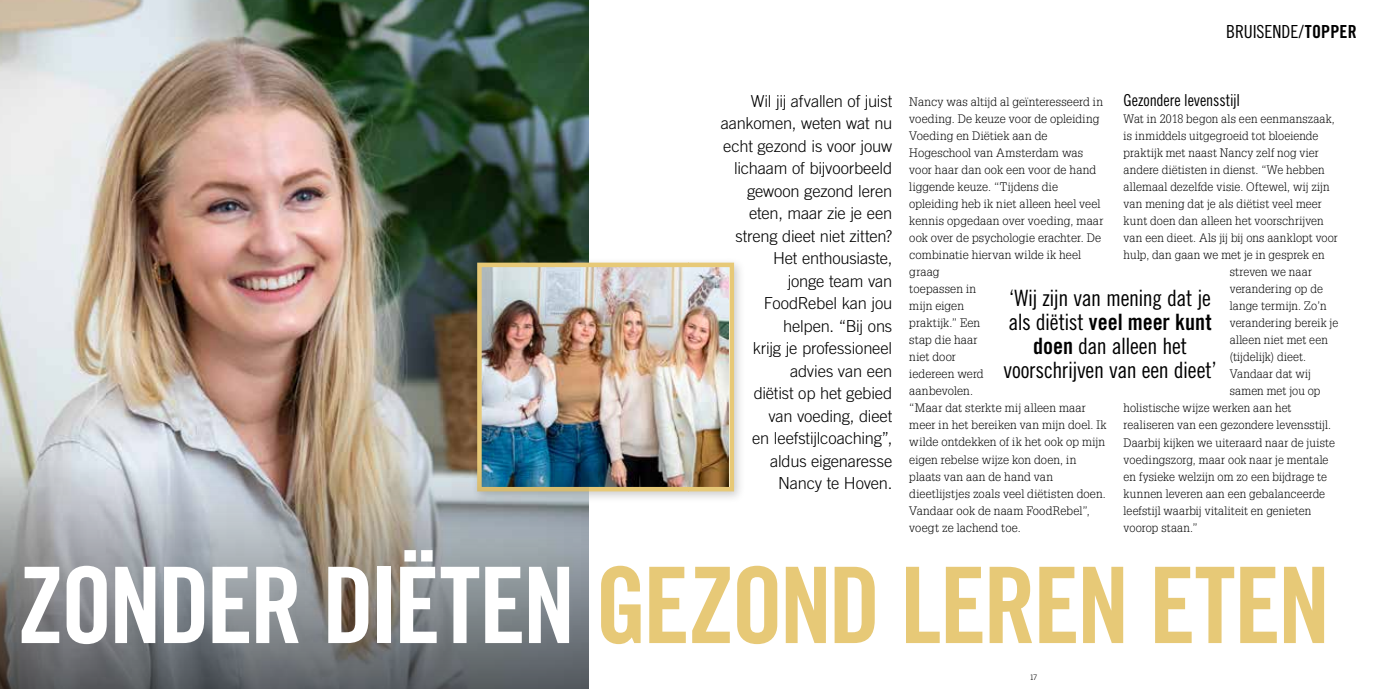
<style>
.page{position:relative;width:1378px;height:689px;background:#fff}
.page>*{position:absolute;margin:0;border:0;box-sizing:border-box;transform-origin:0 0}
.t1{font:105.6px "Trade Gothic LT Std Bd Cn 20";letter-spacing:-.03em;color:#e7c977}
.t2{font:22.5px/23.7px "Trade Gothic LT Std Cn 18";letter-spacing:-.015em;color:#000;text-align:center}
.t3{font:22.5px "Trade Gothic LT Std Bd Cn 20";color:#000}
.t4{font:18px "Trade Gothic LT Std Cn 18";letter-spacing:-.005em;color:#000}
.t5{font:300 16.5px/22.5px "Trade Gothic LT Std";letter-spacing:-.01em;color:#000;text-align:right}
.t6{font:16.5px "Trade Gothic LT Std Cn 18";letter-spacing:-.005em;color:#000}
.t7{font:300 12px/17px "Glypha LT Std";letter-spacing:.01em;color:#000}
.t8{font:300 7.5px "Trade Gothic LT Std";color:#000}
.s1{font-family:"Trade Gothic LT Std Bd Cn 20"}
.s2{font-family:"Trade Gothic LT Std Cn 18"}
.s3{color:#fff}
</style>
<div class="page">
<img style="left:0;top:0;width:588px;height:463px">
<div style="left:471px;top:257px;width:218px;height:246px;background:#000;opacity:.2"></div>
<img style="left:477px;top:263px;width:212px;height:228px">
<svg style="left:0;top:463px;width:588px;height:226px;background:#8b8f91"></svg>
<div style="left:689px;top:257px;width:57px;height:246px;background:#000;opacity:.2"></div>
<img style="left:689px;top:263px;width:45px;height:228px">
<h3 class="t4" style="left:1226px;top:21px;width:132px">BRUISENDE/<span class="s1">TOPPER</span></h3>
<h3 class="t6" style="left:1123px;top:91px;width:118px">Gezondere levensstijl</h3>
<p class="t7" style="left:1123px;top:111px;width:213px">Wat in 2018 begon als een eenmanszaak,</p>
<p class="t7" style="left:1123px;top:128px;width:196px">is inmiddels uitgegroeid tot bloeiende</p>
<p class="t7" style="left:1123px;top:145px;width:197px">praktijk met naast Nancy zelf nog vier</p>
<p class="t7" style="left:1123px;top:162px;width:202px">andere diëtisten in dienst. “We hebben</p>
<p class="t7" style="left:1123px;top:179px;width:207px">allemaal dezelfde visie. Oftewel, wij zijn</p>
<p class="t7" style="left:1123px;top:196px;width:200px">van mening dat je als diëtist veel meer</p>
<p class="t7" style="left:1123px;top:213px;width:202px">kunt doen dan alleen het voorschrijven</p>
<p class="t7" style="left:1123px;top:230px;width:216px">van een dieet. Als jij bij ons aanklopt voor</p>
<p class="t7" style="left:1123px;top:247px;width:202px">hulp, dan gaan we met je in gesprek en</p>
<p class="t7" style="left:1229px;top:264px;width:84px">streven we naar</p>
<p class="t7" style="left:1229px;top:281px;width:95px">verandering op de</p>
<p class="t7" style="left:1229px;top:298px;width:98px">lange termijn. Zo’n</p>
<p class="t7" style="left:1229px;top:315px;width:110px">verandering bereik je</p>
<p class="t7" style="left:1229px;top:332px;width:100px">alleen niet met een</p>
<p class="t7" style="left:1229px;top:349px;width:78px">(tijdelijk) dieet.</p>
<p class="t7" style="left:1229px;top:366px;width:83px">Vandaar dat wij</p>
<p class="t7" style="left:1229px;top:383px;width:92px">samen met jou op</p>
<p class="t7" style="left:1123px;top:400px;width:169px">holistische wijze werken aan het</p>
<p class="t7" style="left:1123px;top:417px;width:209px">realiseren van een gezondere levensstijl.</p>
<p class="t7" style="left:1123px;top:434px;width:213px">Daarbij kijken we uiteraard naar de juiste</p>
<p class="t7" style="left:1123px;top:451px;width:206px">voedingszorg, maar ook naar je mentale</p>
<p class="t7" style="left:1123px;top:468px;width:205px">en fysieke welzijn om zo een bijdrage te</p>
<p class="t7" style="left:1123px;top:485px;width:203px">kunnen leveren aan een gebalanceerde</p>
<p class="t7" style="left:1123px;top:502px;width:189px">leefstijl waarbij vitaliteit en genieten</p>
<p class="t7" style="left:1123px;top:519px;width:75px">voorop staan.”</p>
<p class="t5" style="left:721px;top:89px;width:173px">Wil jij afvallen of juist aankomen, weten wat nu echt gezond is voor jouw lichaam of bijvoorbeeld gewoon gezond leren eten, maar zie je een streng dieet niet zitten?<br>Het enthousiaste,<br>jonge team van<br>FoodRebel kan jou helpen. “Bij ons<br>krijg je professioneel advies van een<br>diëtist op het gebied<br>van voeding, dieet<br>en leefstijlcoaching”, aldus eigenaresse<br>Nancy te Hoven.</p>
<p class="t7" style="left:909px;top:94px;width:199px">Nancy was altijd al geïnteresseerd in voeding. De keuze voor de opleiding<br>Voeding en Diëtiek aan de<br>Hogeschool van Amsterdam was voor haar dan ook een voor de hand liggende keuze. “Tijdens die opleiding heb ik niet alleen heel veel kennis opgedaan over voeding, maar ook over de psychologie erachter. De combinatie hiervan wilde ik heel graag<br>toepassen in<br>mijn eigen<br>praktijk.” Een<br>stap die haar<br>niet door<br>iedereen werd<br>aanbevolen.<br>“Maar dat sterkte mij alleen maar meer in het bereiken van mijn doel. Ik wilde ontdekken of ik het ook op mijn eigen rebelse wijze kon doen, in plaats van aan de hand van dieetlijstjes zoals veel diëtisten doen.<br>Vandaar ook de naam FoodRebel”, voegt ze lachend toe.</p>
<h2 class="t2" style="left:1009px;top:286px;width:203px">‘Wij zijn van mening dat je</h2>
<h2 class="t3" style="left:1008px;top:308px;width:205px"><span class="s2">als diëtist</span> veel meer kunt</h2>
<h2 class="t2" style="left:1003px;top:334px;width:215px"><span class="s1">doen</span> dan alleen het voorschrijven van een dieet’</h2>
<h1 class="t1" style="left:17px;top:541px;width:1315px"><span class="s3">ZONDER DIËTEN</span> GEZOND LEREN ETEN</h1>
<p class="t8" style="left:1029px;top:672px;width:9px">17</p>
</div>
